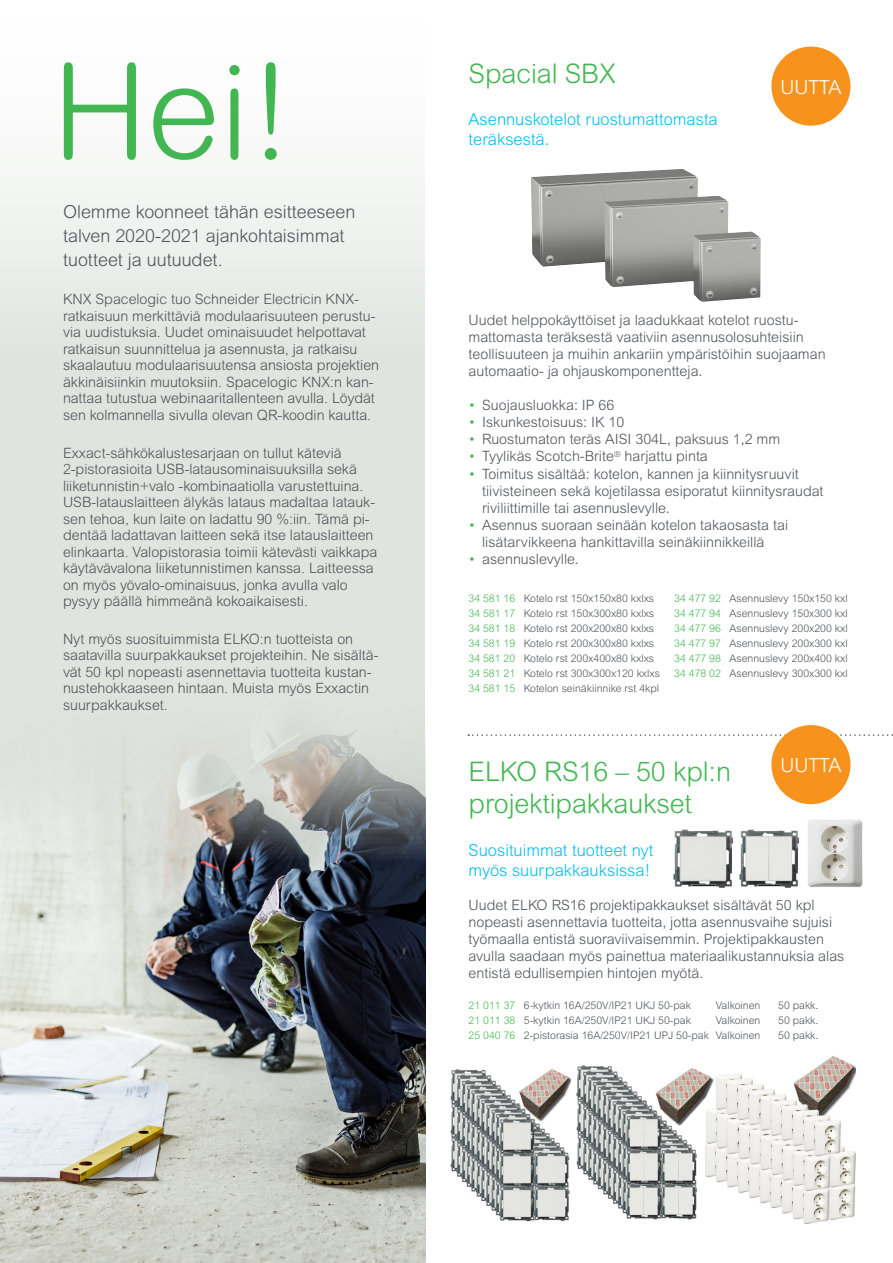
<style>
.page{position:relative;width:893px;height:1263px;background:#fff}
.page>*{position:absolute;margin:0;border:0;box-sizing:border-box;transform-origin:0 0}
.t1{font:300 131.7px "Arial Rounded MT Pro";color:#42b751}
.t2{font:300 27px/32.4px "Arial Rounded MT Pro";letter-spacing:-.005em;color:#42b751}
.t3{font:300 19.5px "Arial Rounded MT Pro";color:#fff}
.t4{font:300 18px/24px "Arial Rounded MT Pro";color:#4d545a}
.Ingressi{font:300 16.5px/19.8px "Arial MT Std";color:#01bdf2}
.t5{font:300 14.25px/16.5px "Arial Rounded MT Pro";color:#4d545a}
.Leipä{font:300 14.25px/17.1px "Arial MT Std";color:#4d545a}
.Taulukkoteksti{font:300 10.5px "Arial MT Std";color:#4d545a}
.Snro{font:300 10.5px "Arial MT Std";color:#42b751}
.s1{color:#42b751}
</style>
<div class="page">
<svg style="left:0;top:176px;width:425px;height:503px;background:#e3e7e2"></svg>
<img style="left:0;top:679px;width:425px;height:584px">
<div style="left:771px;top:47px;width:79px;height:79px;background:#f7931d;border-radius:50%"></div>
<svg style="left:468px;top:734px;width:425px;height:2px"></svg>
<img style="left:531px;top:169px;width:230px;height:133px">
<img style="left:450px;top:1069px;width:121px;height:153px">
<img style="left:808px;top:819px;width:55px;height:69px">
<img style="left:739px;top:829px;width:61px;height:59px">
<img style="left:673px;top:829px;width:61px;height:59px">
<img style="left:713px;top:1056px;width:143px;height:167px">
<img style="left:576px;top:1065px;width:137px;height:154px">
<div style="left:771px;top:725px;width:79px;height:79px;background:#f7931d;border-radius:50%"></div>
<p class="t1" style="left:53px;top:36px;width:242px">Hei!</p>
<p class="t4" style="left:63px;top:201px;width:294px">Olemme koonneet tähän esitteeseen talven 2020-2021 ajankohtaisimmat tuotteet ja uutuudet.</p>
<p class="t5" style="left:63px;top:292px;width:318px">KNX Spacelogic tuo Schneider Electricin KNX&shy;ratkaisuun merkittäviä modulaarisuuteen perustu&shy;via uudistuksia. Uudet ominaisuudet helpottavat ratkaisun suunnittelua ja asennusta, ja ratkaisu skaalautuu modulaarisuutensa ansiosta projektien äkkinäisiinkin muutoksiin. Spacelogic KNX:n kan&shy;nattaa tutustua webinaaritallenteen avulla. Löydät sen kolmannella sivulla olevan QR-koodin kautta.</p>
<p class="t5" style="left:63px;top:445px;width:316px">Exxact-sähkökalustesarjaan on tullut käteviä 2-pistorasioita USB-latausominaisuuksilla sekä liiketunnistin+valo -kombinaatiolla varustettuina.<br>USB-latauslaitteen älykäs lataus madaltaa latauk&shy;sen tehoa, kun laite on ladattu 90 %:iin. Tämä pi&shy;dentää ladattavan laitteen sekä itse latauslaitteen elinkaarta. Valopistorasia toimii kätevästi vaikkapa käytävävalona liiketunnistimen kanssa. Laitteessa on myös yövalo-ominaisuus, jonka avulla valo pysyy päällä himmeänä kokoaikaisesti.</p>
<p class="t5" style="left:63px;top:631px;width:317px">Nyt myös suosituimmista ELKO:n tuotteista on saatavilla suurpakkaukset projekteihin. Ne sisältä&shy;vät 50 kpl nopeasti asennettavia tuotteita kustan&shy;nustehokkaaseen hintaan. Muista myös Exxactin suurpakkaukset.</p>
<p class="t2" style="left:469px;top:58px;width:149px">Spacial SBX</p>
<p class="Ingressi" style="left:469px;top:110px;width:251px">Asennuskotelot ruostumattomasta teräksestä.</p>
<p class="t3" style="left:781px;top:76px;width:62px">UUTTA</p>
<p class="Leipä" style="left:469px;top:311px;width:359px">Uudet helppokäyttöiset ja laadukkaat kotelot ruostu&shy;mattomasta teräksestä vaativiin asennusolosuhteisiin teollisuuteen ja muihin ankariin ympäristöihin suojaaman automaatio- ja ohjauskomponentteja.</p>
<p class="Leipä" style="left:469px;top:396px;width:147px"><span class="s1">•</span> Suojausluokka: IP 66</p>
<p class="Leipä" style="left:469px;top:414px;width:157px"><span class="s1">•</span> Iskunkestoisuus: IK 10</p>
<p class="Leipä" style="left:469px;top:431px;width:313px"><span class="s1">•</span> Ruostumaton teräs AISI 304L, paksuus 1,2 mm</p>
<p class="Leipä" style="left:469px;top:448px;width:241px"><span class="s1">•</span> Tyylikäs Scotch-Brite<sup>®</sup> harjattu pinta</p>
<p class="Leipä" style="left:482px;top:465px;width:343px;text-indent:-14px"><span class="s1">•</span> Toimitus sisältää: kotelon, kannen ja kiinnitysruuvit tiivisteineen sekä kojetilassa esiporatut kiinnitysraudat riviliittimille tai asennuslevylle.</p>
<p class="Leipä" style="left:482px;top:516px;width:308px;text-indent:-14px"><span class="s1">•</span> Asennus suoraan seinään kotelon takaosasta tai lisätarvikkeena hankittavilla seinäkiinnikkeillä</p>
<p class="Leipä" style="left:469px;top:550px;width:112px"><span class="s1">•</span> asennuslevylle.</p>
<p class="Snro" style="left:468px;top:592px;width:48px">34 581 16</p>
<p class="Taulukkoteksti" style="left:524px;top:592px;width:132px">Kotelo rst 150x150x80 kxlxs</p>
<p class="Snro" style="left:468px;top:607px;width:48px">34 581 17</p>
<p class="Taulukkoteksti" style="left:524px;top:607px;width:132px">Kotelo rst 150x300x80 kxlxs</p>
<p class="Snro" style="left:468px;top:622px;width:48px">34 581 18</p>
<p class="Taulukkoteksti" style="left:524px;top:622px;width:132px">Kotelo rst 200x200x80 kxlxs</p>
<p class="Snro" style="left:468px;top:637px;width:48px">34 581 19</p>
<p class="Taulukkoteksti" style="left:524px;top:637px;width:132px">Kotelo rst 200x300x80 kxlxs</p>
<p class="Snro" style="left:468px;top:652px;width:48px">34 581 20</p>
<p class="Taulukkoteksti" style="left:524px;top:652px;width:132px">Kotelo rst 200x400x80 kxlxs</p>
<p class="Snro" style="left:468px;top:667px;width:48px">34 581 21</p>
<p class="Taulukkoteksti" style="left:524px;top:667px;width:138px">Kotelo rst 300x300x120 kxlxs</p>
<p class="Snro" style="left:468px;top:682px;width:48px">34 581 15</p>
<p class="Taulukkoteksti" style="left:524px;top:682px;width:137px">Kotelon seinäkiinnike rst 4kpl</p>
<p class="Snro" style="left:674px;top:592px;width:48px">34 477 92</p>
<p class="Taulukkoteksti" style="left:729px;top:592px;width:120px">Asennuslevy 150x150 kxl</p>
<p class="Snro" style="left:674px;top:607px;width:48px">34 477 94</p>
<p class="Taulukkoteksti" style="left:729px;top:607px;width:120px">Asennuslevy 150x300 kxl</p>
<p class="Snro" style="left:674px;top:622px;width:48px">34 477 96</p>
<p class="Taulukkoteksti" style="left:729px;top:622px;width:120px">Asennuslevy 200x200 kxl</p>
<p class="Snro" style="left:674px;top:637px;width:48px">34 477 97</p>
<p class="Taulukkoteksti" style="left:729px;top:637px;width:120px">Asennuslevy 200x300 kxl</p>
<p class="Snro" style="left:674px;top:652px;width:48px">34 477 98</p>
<p class="Taulukkoteksti" style="left:729px;top:652px;width:120px">Asennuslevy 200x400 kxl</p>
<p class="Snro" style="left:674px;top:667px;width:48px">34 478 02</p>
<p class="Taulukkoteksti" style="left:729px;top:667px;width:120px">Asennuslevy 300x300 kxl</p>
<p class="t3" style="left:781px;top:754px;width:62px">UUTTA</p>
<p class="t2" style="left:469px;top:756px;width:264px">ELKO RS16 – 50 kpl:n projektipakkaukset</p>
<p class="Ingressi" style="left:469px;top:840px;width:186px">Suosituimmat tuotteet nyt myös suurpakkauksissa!</p>
<p class="Leipä" style="left:469px;top:896px;width:348px">Uudet ELKO RS16 projektipakkaukset sisältävät 50 kpl</p>
<p class="Leipä" style="left:469px;top:913px;width:365px">nopeasti asennettavia tuotteita, jotta asennusvaihe sujuisi</p>
<p class="Leipä" style="left:469px;top:930px;width:357px">työmaalla entistä suoraviivaisemmin. Projektipakkausten</p>
<p class="Leipä" style="left:469px;top:947px;width:377px">avulla saadaan myös painettua materiaalikustannuksia alas entistä edullisempien hintojen myötä.</p>
<p class="Snro" style="left:469px;top:999px;width:48px">21 011 37</p>
<p class="Taulukkoteksti" style="left:524px;top:999px;width:169px">6-kytkin 16A/250V/IP21 UKJ 50-pak</p>
<p class="Taulukkoteksti" style="left:716px;top:999px;width:46px">Valkoinen</p>
<p class="Taulukkoteksti" style="left:778px;top:999px;width:42px">50 pakk.</p>
<p class="Snro" style="left:469px;top:1014px;width:48px">21 011 38</p>
<p class="Taulukkoteksti" style="left:524px;top:1014px;width:169px">5-kytkin 16A/250V/IP21 UKJ 50-pak</p>
<p class="Taulukkoteksti" style="left:716px;top:1014px;width:46px">Valkoinen</p>
<p class="Taulukkoteksti" style="left:778px;top:1014px;width:42px">50 pakk.</p>
<p class="Snro" style="left:469px;top:1029px;width:48px">25 040 76</p>
<p class="Taulukkoteksti" style="left:524px;top:1029px;width:186px">2-pistorasia 16A/250V/IP21 UPJ 50-pak</p>
<p class="Taulukkoteksti" style="left:716px;top:1029px;width:46px">Valkoinen</p>
<p class="Taulukkoteksti" style="left:778px;top:1029px;width:42px">50 pakk.</p>
</div>
